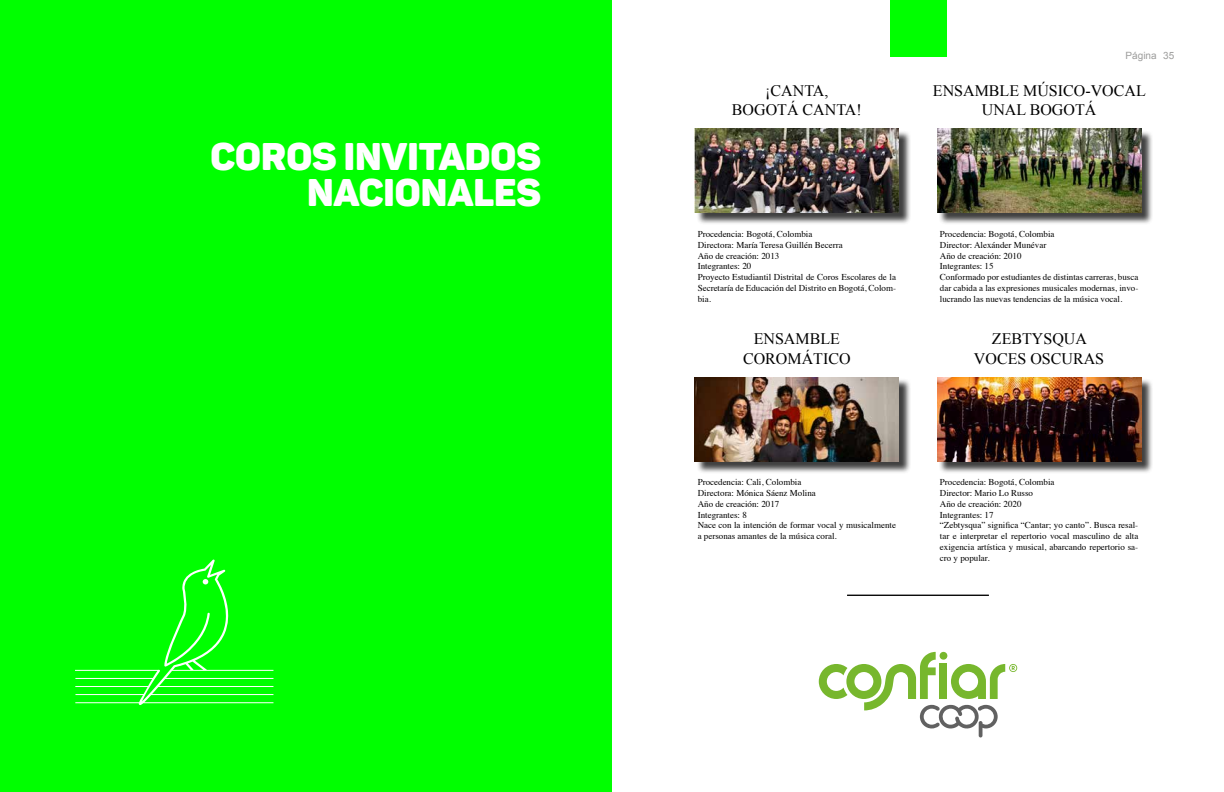
<style>
.page{position:relative;width:1224px;height:792px;background:#fff}
.page>*{position:absolute;margin:0;border:0;box-sizing:border-box;transform-origin:0 0}
.t1{font:38px/36px "Panton Black Caps";color:#fff;text-align:right}
.t2{font:16px/19.2px "Times New Roman";color:#000;text-align:center}
.t3{font:10px "Arial";color:#9d9d9c}
.t4{font:9px/10.8px "Times";color:#000}
</style>
<div class="page">
<div style="left:0;top:0;width:612px;height:792px;background:#0f0"></div>
<hr style="left:847px;top:595px;width:142px;height:1px;background:#000">
<div style="left:696px;top:130px;width:215px;height:95px;background:#000;opacity:.75"></div>
<img style="left:695px;top:129px;width:204px;height:84px">
<div style="left:939px;top:130px;width:215px;height:95px;background:#000;opacity:.75"></div>
<img style="left:937px;top:129px;width:204px;height:84px">
<div style="left:696px;top:379px;width:215px;height:95px;background:#000;opacity:.75"></div>
<img style="left:695px;top:377px;width:204px;height:84px">
<div style="left:939px;top:379px;width:215px;height:95px;background:#000;opacity:.75"></div>
<img style="left:937px;top:377px;width:204px;height:84px">
<div style="left:890px;top:0;width:56px;height:57px;background:#0f0"></div>
<svg style="left:75px;top:559px;width:198px;height:146px"></svg>
<svg style="left:819px;top:652px;width:198px;height:86px"></svg>
<h1 class="t1" style="left:211px;top:138px;width:332px">COROS INVITADOS<br>NACIONALES</h1>
<p class="t3" style="left:1126px;top:49px;width:50px">Página 35</p>
<h2 class="t2" style="left:732px;top:81px;width:131px">¡CANTA,<br>BOGOTÁ CANTA!</h2>
<h2 class="t2" style="left:933px;top:81px;width:214px">ENSAMBLE MÚSICO-VOCAL<br>UNAL BOGOTÁ</h2>
<p class="t4" style="left:698px;top:228px;width:200px">Procedencia: Bogotá, Colombia<br>Directora: María Teresa Guillén Becerra<br>Año de creación: 2013<br>Integrantes: 20<br>Proyecto Estudiantil Distrital de Coros Escolares de la<br>Secretaría de Educación del Distrito en Bogotá, Colom&shy;bia.</p>
<p class="t4" style="left:940px;top:228px;width:200px">Procedencia: Bogotá, Colombia<br>Director: Alexánder Munévar<br>Año de creación: 2010<br>Integrantes: 15<br>Conformado por estudiantes de distintas carreras, busca dar cabida a las expresiones musicales modernas, invo&shy;lucrando las nuevas tendencias de la música vocal.</p>
<h2 class="t2" style="left:743px;top:329px;width:109px">ENSAMBLE<br>COROMÁTICO</h2>
<h2 class="t2" style="left:974px;top:329px;width:132px">ZEBTYSQUA<br>VOCES OSCURAS</h2>
<p class="t4" style="left:698px;top:476px;width:200px">Procedencia: Cali, Colombia<br>Directora: Mónica Sáenz Molina<br>Año de creación: 2017<br>Integrantes: 8<br>Nace con la intención de formar vocal y musicalmente a personas amantes de la música coral.</p>
<p class="t4" style="left:940px;top:476px;width:200px">Procedencia: Bogotá, Colombia<br>Director: Mario Lo Russo<br>Año de creación: 2020<br>Integrantes: 17<br>“Zebtysqua” significa “Cantar; yo canto”. Busca resal&shy;tar e interpretar el repertorio vocal masculino de alta exigencia artística y musical, abarcando repertorio sa&shy;cro y popular.</p>
</div>
